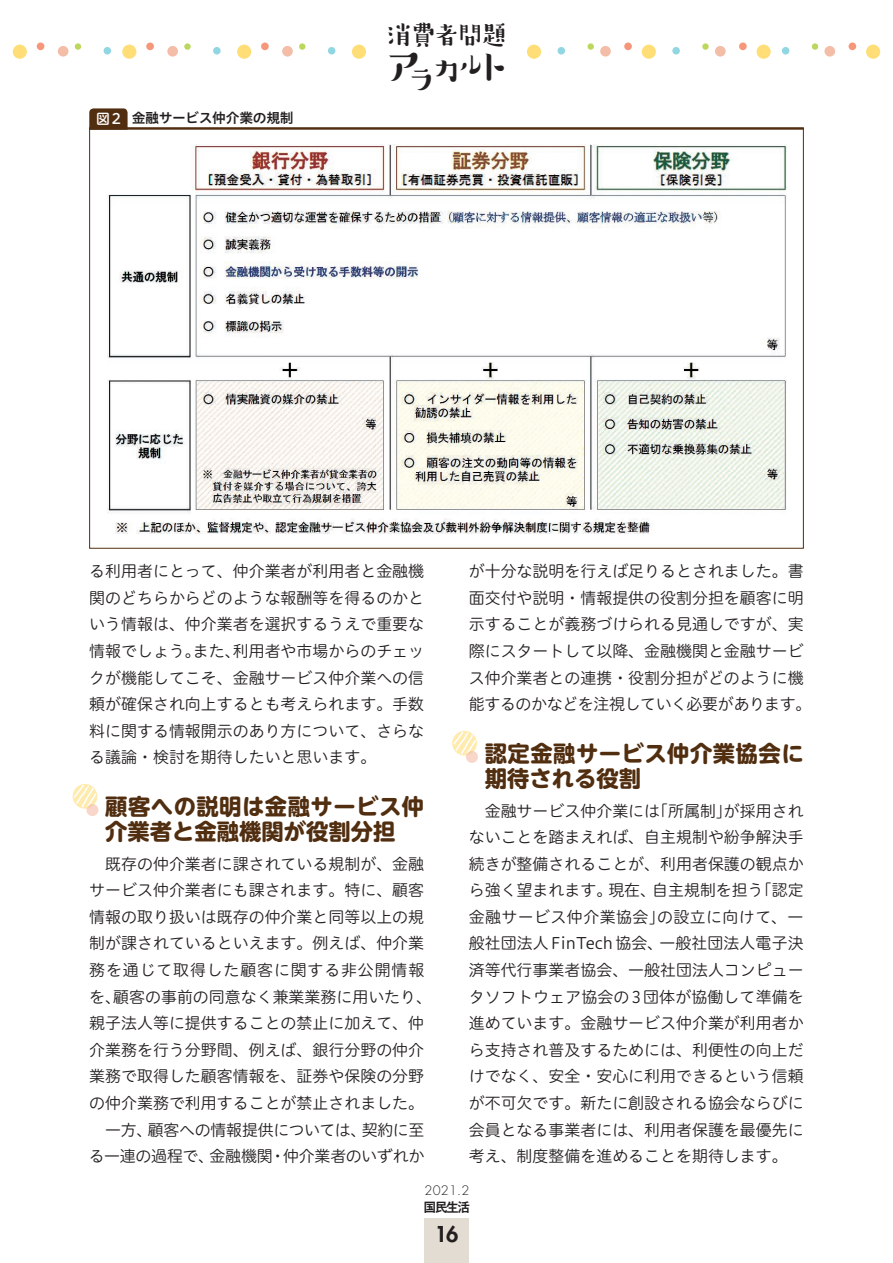
<style>
.page{position:relative;width:893px;height:1263px;background:#fff}
.page>*{position:absolute;margin:0;border:0;box-sizing:border-box;transform-origin:0 0}
.t1{font:500 47.85px "Suzumushi Std";color:#231f20}
.t2{font:500 27.15px "Suzumushi Std";letter-spacing:-.12em;color:#231f20}
.t3{font:700 22.35px/25.5px "UD Shin M Go Pro";letter-spacing:.02em;color:#512e10}
.t4{font:800 21.3px "Futura Std";color:#231f20}
.t5{font:15.9px/26.5px "Hiragino UD Sans R Std N W3";color:#231f20;text-align:justify}
.t6{font:13.8px "Hiragino UD Sans Std N W6";letter-spacing:-.02em;color:#231f20}
.t7{font:300 12.75px "Futura Std";color:#231f20}
.t8{font:700 12.75px "Gothic MB101 Pro De";color:#231f20;scale:.95 1}
.s1{font-family:"UD Shin M Go Pro";font-weight:500;color:#fff}
.s2{font-size:39.9px}
.s3{font-size:43.05px}
</style>
<div class="page">
<div style="left:13px;top:45px;width:14px;height:14px;background:#ffde77;border-radius:50%"></div>
<div style="left:37px;top:43px;width:7px;height:7px;background:#f6977a;border-radius:50%"></div>
<div style="left:58px;top:46px;width:10px;height:11px;background:#f4bda8;border-radius:50%"></div>
<div style="left:75px;top:43px;width:6px;height:7px;background:#bbd75e;border-radius:50%"></div>
<div style="left:104px;top:47px;width:7px;height:8px;background:#91d6e3;border-radius:50%"></div>
<div style="left:122px;top:45px;width:14px;height:14px;background:#ffde77;border-radius:50%"></div>
<div style="left:146px;top:43px;width:8px;height:7px;background:#f6977a;border-radius:50%"></div>
<div style="left:167px;top:46px;width:11px;height:11px;background:#f4bda8;border-radius:50%"></div>
<svg style="left:184px;top:43px;width:7px;height:7px"></svg>
<div style="left:213px;top:47px;width:8px;height:8px;background:#91d6e3;border-radius:50%"></div>
<div style="left:237px;top:45px;width:14px;height:14px;background:#ffde77;border-radius:50%"></div>
<div style="left:261px;top:43px;width:8px;height:7px;background:#f6977a;border-radius:50%"></div>
<div style="left:282px;top:46px;width:11px;height:11px;background:#f4bda8;border-radius:50%"></div>
<div style="left:299px;top:43px;width:6px;height:7px;background:#bbd75e;border-radius:50%"></div>
<div style="left:328px;top:47px;width:7px;height:8px;background:#91d6e3;border-radius:50%"></div>
<div style="left:352px;top:45px;width:14px;height:14px;background:#ffde77;border-radius:50%"></div>
<div style="left:866px;top:45px;width:14px;height:14px;background:#ffde77;border-radius:50%"></div>
<div style="left:849px;top:43px;width:7px;height:7px;background:#f6977a;border-radius:50%"></div>
<div style="left:824px;top:46px;width:11px;height:11px;background:#f4bda8;border-radius:50%"></div>
<div style="left:812px;top:43px;width:6px;height:7px;background:#bbd75e;border-radius:50%"></div>
<div style="left:782px;top:47px;width:7px;height:8px;background:#91d6e3;border-radius:50%"></div>
<div style="left:757px;top:45px;width:14px;height:14px;background:#ffde77;border-radius:50%"></div>
<div style="left:739px;top:43px;width:8px;height:7px;background:#f6977a;border-radius:50%"></div>
<div style="left:715px;top:46px;width:11px;height:11px;background:#f4bda8;border-radius:50%"></div>
<svg style="left:702px;top:43px;width:7px;height:7px"></svg>
<div style="left:672px;top:47px;width:8px;height:8px;background:#91d6e3;border-radius:50%"></div>
<div style="left:642px;top:45px;width:14px;height:14px;background:#ffde77;border-radius:50%"></div>
<div style="left:624px;top:43px;width:8px;height:7px;background:#f6977a;border-radius:50%"></div>
<div style="left:600px;top:46px;width:11px;height:11px;background:#f4bda8;border-radius:50%"></div>
<div style="left:587px;top:43px;width:7px;height:7px;background:#bbd75e;border-radius:50%"></div>
<div style="left:558px;top:47px;width:7px;height:8px;background:#91d6e3;border-radius:50%"></div>
<div style="left:527px;top:45px;width:14px;height:14px;background:#ffde77;border-radius:50%"></div>
<div style="left:425px;top:1218px;width:44px;height:45px;background:#e3dcd2"></div>
<svg style="left:72px;top:784px;width:26px;height:24px"></svg>
<svg style="left:86px;top:804px;width:12px;height:12px"></svg>
<svg style="left:452px;top:730px;width:25px;height:25px"></svg>
<svg style="left:466px;top:751px;width:12px;height:12px"></svg>
<svg style="left:89px;top:108px;width:39px;height:20px"></svg>
<img style="left:107px;top:144px;width:679px;height:390px">
<hr style="left:89px;top:128px;width:715px;height:2px;background:#512e10">
<p class="t6" style="left:96px;top:107px;width:199px"><span class="s1">図2</span> 金融サービス仲介業の規制</p>
<h2 class="t2" style="left:386px;top:17px;width:124px">消費者問題</h2>
<h1 class="t1" style="left:378px;top:35px;width:137px">ア<sub>ラ</sub><span class="s2">カ</span><sup>ル</sup><span class="s3">ト</span></h1>
<p class="t5" style="left:89px;top:557px;width:336px">る利用者にとって、仲介業者が利用者と金融機関のどちらからどのような報酬等を得るのかという情報は、仲介業者を選択するうえで重要な情報でしょう。また、利用者や市場からのチェックが機能してこそ、金融サービス仲介業への信頼が確保され向上するとも考えられます。手数料に関する情報開示のあり方について、さらなる議論・検討を期待したいと思います。</p>
<h3 class="t3" style="left:105px;top:792px;width:320px">顧客への説明は金融サービス仲介業者と金融機関が役割分担</h3>
<p class="t5" style="left:89px;top:849px;width:345px;text-align:center">既存の仲介業者に課されている規制が、金融<br>サービス仲介業者にも課されます。特に、顧客情報の取り扱いは既存の仲介業と同等以上の規制が課されているといえます。例えば、仲介業務を通じて取得した顧客に関する非公開情報を、顧客の事前の同意なく兼業業務に用いたり、親子法人等に提供することの禁止に加えて、仲介業務を行う分野間、例えば、銀行分野の仲介業務で取得した顧客情報を、証券や保険の分野の仲介業務で利用することが禁止されました。一方、顧客への情報提供については、契約に至<br>る一連の過程で、金融機関・仲介業者のいずれか</p>
<p class="t5" style="left:469px;top:557px;width:344px;text-align:left">が十分な説明を行えば足りるとされました。書面交付や説明・情報提供の役割分担を顧客に明示することが義務づけられる見通しですが、実際にスタートして以降、金融機関と金融サービス仲介業者との連携・役割分担がどのように機能するのかなどを注視していく必要があります。</p>
<h3 class="t3" style="left:485px;top:739px;width:320px">認定金融サービス仲介業協会に期待される役割</h3>
<p class="t5" style="left:469px;top:796px;width:336px;text-indent:16px">金融サービス仲介業には「所属制」が採用されないことを踏まえれば、自主規制や紛争解決手続きが整備されることが、利用者保護の観点から強く望まれます。現在、自主規制を担う「認定金融サービス仲介業協会」の設立に向けて、一般社団法人FinTech協会、一般社団法人電子決済等代行事業者協会、一般社団法人コンピュータソフトウェア協会の3団体が協働して準備を進めています。金融サービス仲介業が利用者から支持され普及するためには、利便性の向上だけでなく、安全・安心に利用できるという信頼が不可欠です。新たに創設される協会ならびに会員となる事業者には、利用者保護を最優先に考え、制度整備を進めることを期待します。</p>
<p class="t7" style="left:425px;top:1182px;width:46px">2021.2</p>
<p class="t8" style="left:424px;top:1196px;width:50px">国民生活</p>
<h3 class="t4" style="left:435px;top:1221px;width:25px">16</h3>
</div>
